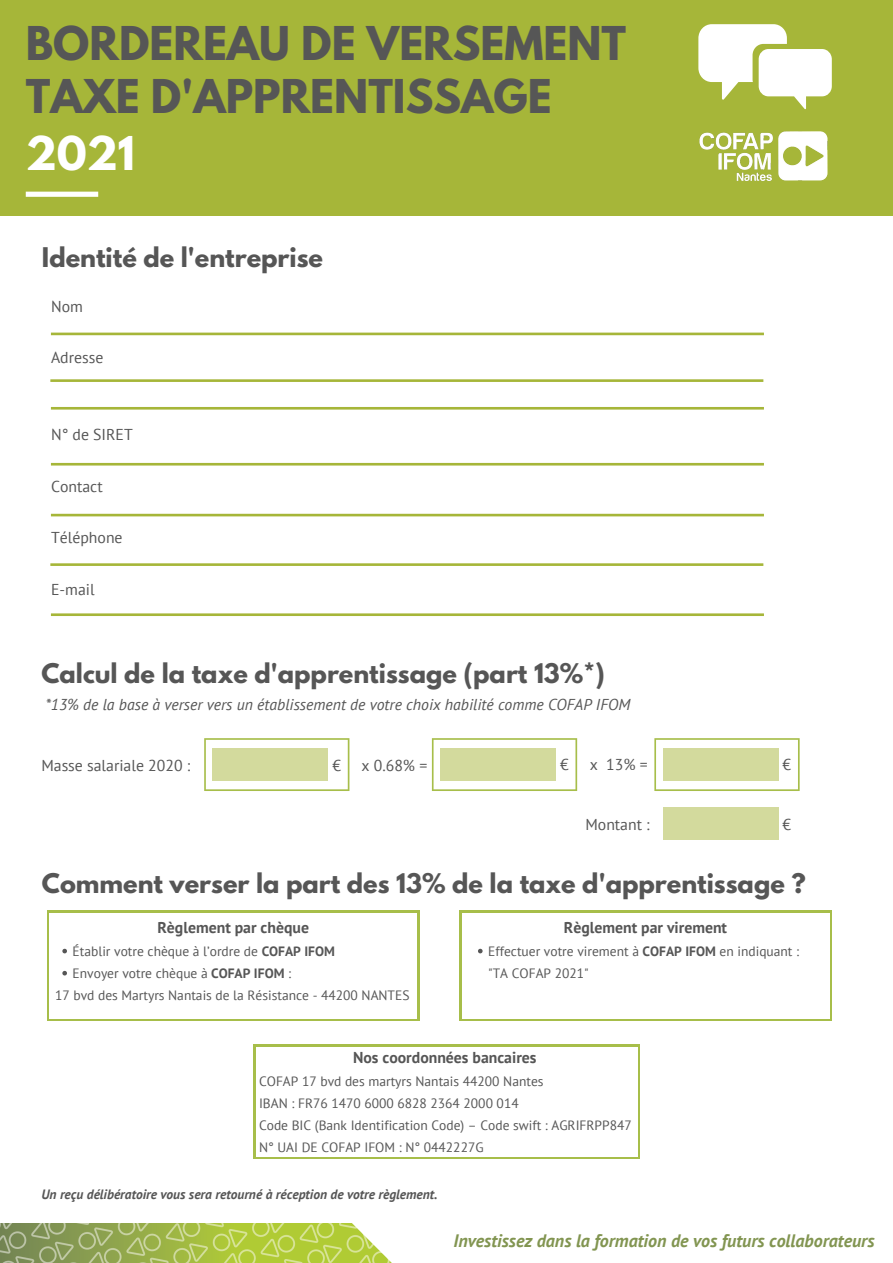
<style>
.page{position:relative;width:893px;height:1263px;background:#fff}
.page>*{position:absolute;margin:0;border:0;box-sizing:border-box;transform-origin:0 0}
.t1{font:700 41.25px/53.3px "League Spartan";color:#565656}
.t2{font:700 41.25px "League Spartan";color:#fff}
.t3{font:700 24px "League Spartan";color:#565656}
.t4{font:italic 700 18px "PT Sans";color:#829551}
.t5{font:15.75px "PT Sans";color:#565656}
.t6{font:italic 15.75px "PT Sans";color:#565656}
.t7{font:700 15.75px "PT Sans";color:#565656}
.t8{font:13.5px/22.1px "PT Sans";color:#565656}
.t9{font:italic 700 13.5px "PT Sans";color:#565656}
.s1{font-weight:700}
</style>
<div class="page">
<div style="left:0;top:0;width:893px;height:216px;background:#a6b639"></div>
<svg style="left:698px;top:24px;width:134px;height:85px"></svg>
<img style="left:0;top:1223px;width:328px;height:40px">
<svg style="left:328px;top:1223px;width:64px;height:40px"></svg>
<img style="left:699px;top:131px;width:129px;height:50px">
<svg style="left:51px;top:333px;width:713px;height:2px"></svg>
<svg style="left:26px;top:192px;width:72px;height:5px"></svg>
<svg style="left:50px;top:379px;width:713px;height:3px;background:#b0be51"></svg>
<svg style="left:51px;top:407px;width:713px;height:3px;background:#b2bf53"></svg>
<svg style="left:51px;top:463px;width:713px;height:2px"></svg>
<svg style="left:51px;top:514px;width:713px;height:2px"></svg>
<svg style="left:50px;top:563px;width:713px;height:3px;background:#b0bf51"></svg>
<svg style="left:51px;top:613px;width:713px;height:3px;background:#b2bf53"></svg>
<svg style="left:47px;top:910px;width:372px;height:111px;fill:#a7be4a"></svg>
<div style="left:50px;top:913px;width:367px;height:105px;background:#fff"></div>
<svg style="left:459px;top:910px;width:372px;height:111px;fill:#a7be4a"></svg>
<div style="left:462px;top:913px;width:367px;height:105px;background:#fff"></div>
<svg style="left:253px;top:1044px;width:387px;height:115px;fill:#a7be4a"></svg>
<div style="left:256px;top:1047px;width:381px;height:109px;background:#fff"></div>
<svg style="left:204px;top:738px;width:145px;height:53px"></svg>
<svg style="left:62px;top:949px;width:5px;height:4px"></svg>
<svg style="left:62px;top:971px;width:5px;height:4px"></svg>
<svg style="left:478px;top:949px;width:4px;height:4px"></svg>
<svg style="left:432px;top:738px;width:145px;height:53px"></svg>
<svg style="left:654px;top:738px;width:145px;height:53px"></svg>
<div style="left:663px;top:807px;width:115px;height:33px;background:#d3da9d"></div>
<p class="t1" style="left:26px;top:22px;width:602px">BORDEREAU DE VERSEMENT<br>TAXE D'APPRENTISSAGE</p>
<p class="t2" style="left:26px;top:133px;width:111px">2021</p>
<p class="t3" style="left:42px;top:246px;width:283px">Identité de l'entreprise</p>
<p class="t5" style="left:51px;top:295px;width:33px">Nom</p>
<p class="t5" style="left:51px;top:347px;width:54px">Adresse</p>
<p class="t5" style="left:51px;top:424px;width:83px">N° de SIRET</p>
<p class="t5" style="left:51px;top:476px;width:53px">Contact</p>
<p class="t5" style="left:51px;top:527px;width:73px">Téléphone</p>
<p class="t5" style="left:51px;top:579px;width:45px">E-mail</p>
<p class="t3" style="left:41px;top:661px;width:565px">Calcul de la taxe d'apprentissage (part 13%*)</p>
<p class="t6" style="left:46px;top:694px;width:586px">*13% de la base à verser vers un établissement de votre choix habilité comme COFAP IFOM</p>
<p class="t5" style="left:41px;top:754px;width:150px">Masse salariale 2020 :</p>
<p class="t5" style="left:332px;top:754px;width:10px">€</p>
<p class="t5" style="left:361px;top:754px;width:67px">x 0.68% =</p>
<p class="t5" style="left:560px;top:754px;width:10px">€</p>
<p class="t5" style="left:590px;top:754px;width:60px">x 13% =</p>
<p class="t5" style="left:782px;top:754px;width:10px">€</p>
<p class="t5" style="left:585px;top:814px;width:66px">Montant :</p>
<p class="t5" style="left:782px;top:814px;width:10px">€</p>
<p class="t3" style="left:42px;top:871px;width:765px">Comment verser la part des 13% de la taxe d'apprentissage ?</p>
<p class="t7" style="left:157px;top:916px;width:153px">Règlement par chèque</p>
<p class="t8" style="left:73px;top:939px;width:264px">Établir votre chèque à l’ordre de <span class="s1">COFAP IFOM</span></p>
<p class="t8" style="left:73px;top:962px;width:220px">Envoyer votre chèque à <span class="s1">COFAP IFOM</span> :</p>
<p class="t8" style="left:55px;top:984px;width:356px">17 bvd des Martyrs Nantais de la Résistance - 44200 NANTES</p>
<p class="t7" style="left:564px;top:916px;width:165px">Règlement par virement</p>
<p class="t8" style="left:488px;top:939px;width:312px">Effectuer votre virement à <span class="s1">COFAP IFOM</span> en indiquant : "TA COFAP 2021"</p>
<p class="t7" style="left:353px;top:1047px;width:185px">Nos coordonnées bancaires</p>
<p class="t8" style="left:259px;top:1070px;width:286px">COFAP 17 bvd des martyrs Nantais 44200 Nantes</p>
<p class="t8" style="left:259px;top:1092px;width:261px">IBAN : FR76 1470 6000 6828 2364 2000 014</p>
<p class="t8" style="left:259px;top:1114px;width:374px">Code BIC (Bank Identification Code) – Code swift : AGRIFRPP847</p>
<p class="t8" style="left:259px;top:1136px;width:226px">N° UAI DE COFAP IFOM : N° 0442227G</p>
<p class="t9" style="left:41px;top:1185px;width:398px">Un reçu délibératoire vous sera retourné à réception de votre règlement.</p>
<p class="t4" style="left:453px;top:1229px;width:423px">Investissez dans la formation de vos futurs collaborateurs</p>
</div>
